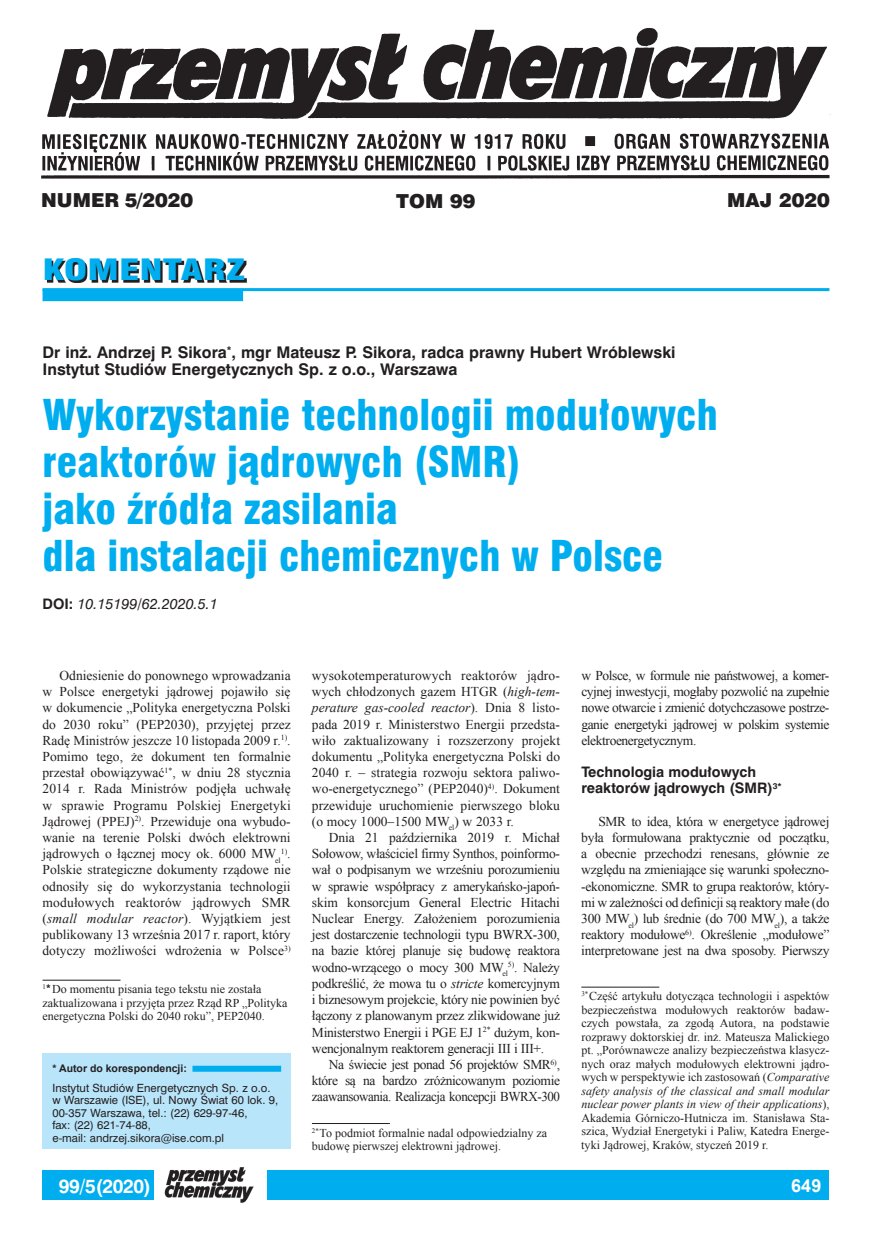
<style>
.page{position:relative;width:872px;height:1234px;background:#fff}
.page>*{position:absolute;margin:0;border:0;box-sizing:border-box;transform-origin:0 0}
.t1{font:39px/46.8px "Swis 721 Blk Cn PL";color:#00aeef}
.t2{font:27px "Swis 721 Blk Cn PL";color:#00aeef;scale:1.38 1}
.t3{font:18px "Swis 721 Blk PL";color:#231f20}
.t4{font:700 18px "Swis 721 PL";letter-spacing:-.02em;color:#fff}
.t5{font:700 18px "Arial";color:#fff}
.t6{font:700 15px/16.5px "Swis 721 PL";color:#231f20}
.t7{font:13.5px/16.2px "Times New Roman";letter-spacing:-.02em;color:#231f20;text-align:justify}
.t8{font:13.5px "Times New Roman";color:#231f20}
.t9{font:700 13.5px/16.2px "Swis 721 PL";color:#231f20}
.t10{font:13.5px "Times New Roman";letter-spacing:-.02em;color:#231f20;scale:.96 1}
.t11{font:italic 13.5px "Times New Roman";color:#231f20}
.t12{font:13.5px "Times New Roman";letter-spacing:.01em;color:#231f20}
.t13{font:italic 13.5px "Swis 721 PL";color:#231f20}
.t14{font:12px/13.5px "Times New Roman";color:#231f20}
.t15{font:10.5px/12.6px "Swis 721 PL";color:#231f20}
.t16{font:700 10.5px "Arial";color:#231f20}
.t17{font:7.8px "Times New Roman";color:#231f20}
.s1{font-weight:700;font-style:normal}
.s2{font-size:13.5px}
.s3{font-style:italic}
.s4{font-style:normal}
</style>
<div class="page">
<div style="left:43px;top:1169px;width:786px;height:30px;background:#00aeef"></div>
<div style="left:154px;top:1165px;width:113px;height:39px;background:#fff"></div>
<img style="left:164px;top:1167px;width:89px;height:36px">
<img style="left:41px;top:27px;width:790px;height:153px">
<div style="left:43px;top:289px;width:200px;height:12px;background:#00aeef"></div>
<hr style="left:43px;top:288px;width:786px;height:3px;background:#00aeef">
<svg style="left:47px;top:260px;width:199px;height:23px"></svg>
<div style="left:43px;top:1053px;width:248px;height:95px;background:#b9e5fa"></div>
<div style="left:192px;top:1065px;width:89px;height:6px;background:#00aeef"></div>
<hr style="left:43px;top:979px;width:77px;height:1px;background:#231f20">
<hr style="left:312px;top:1122px;width:78px;height:1px;background:#231f20">
<hr style="left:581px;top:986px;width:78px;height:1px;background:#231f20">
<p class="t3" style="left:41px;top:189px;width:154px">NUMER 5/2020</p>
<p class="t3" style="left:396px;top:189px;width:81px">TOM 99</p>
<p class="t3" style="left:727px;top:189px;width:104px">MAJ 2020</p>
<p class="t2" style="left:43px;top:252px;width:149px">Komentarz</p>
<p class="t6" style="left:43px;top:344px;width:634px">Dr inż. Andrzej P. Sikora<sup>*</sup>, mgr Mateusz P. Sikora, radca prawny Hubert Wróblewski<br>Instytut Studiów Energetycznych Sp. z o.o., Warszawa</p>
<p class="t1" style="left:43px;top:391px;width:676px">Wykorzystanie technologii modułowych reaktorów jądrowych (SMR)<br>jako źródła zasilania<br>dla instalacji chemicznych w Polsce</p>
<p class="t13" style="left:43px;top:594px;width:177px"><span class="s1">DOI:</span> 10.15199/62.2020.5.1</p>
<p class="t7" style="left:43px;top:667px;width:250px;text-indent:17px">Odniesienie do ponownego wprowadzania w Polsce energetyki jądrowej pojawiło się w dokumencie „Polityka energetyczna Polski do 2030 roku” (PEP2030), przyjętej przez Radę Ministrów jeszcze 10 listopada 2009 r.<sup>1)</sup>.<br>Pomimo tego, że dokument ten formalnie przestał obowiązywać<sup>1*</sup>, w dniu 28 stycznia 2014 r. Rada Ministrów podjęła uchwałę w sprawie Programu Polskiej Energetyki Jądrowej (PPEJ)<sup>2)</sup>. Przewiduje ona wybudo&shy;wanie na terenie Polski dwóch elektrowni jądrowych o łącznej mocy ok. 6000 MW<sub>el</sub></p>
<p class="t17" style="left:281px;top:845px;width:11px">1)<span class="s2">.</span></p>
<p class="t7" style="left:42px;top:861px;width:250px">Polskie strategiczne dokumenty rządowe nie odnosiły się do wykorzystania technologii modułowych reaktorów jądrowych SMR (<span class="s3">small modular reactor</span>). Wyjątkiem jest publikowany 13 września 2017 r. raport, który dotyczy możliwości wdrożenia w Polsce<sup>3)</sup></p>
<p class="t14" style="left:43px;top:982px;width:246px"><sup>1</sup><sup>*</sup> Do momentu pisania tego tekstu nie została zaktualizowana i przyjęta przez Rząd RP „Polityka energetyczna Polski do 2040 roku”, PEP2040.</p>
<p class="t16" style="left:52px;top:1060px;width:136px">* Autor do korespondencji:</p>
<p class="t15" style="left:52px;top:1080px;width:227px">Instytut Studiów Energetycznych Sp. z o.o. w Warszawie (ISE), ul. Nowy Świat 60 lok. 9, 00-357 Warszawa, tel.: (22) 629-97-46,<br>fax: (22) 621-74-88,<br>e-mail: andrzej.sikora@ise.com.pl</p>
<p class="t12" style="left:312px;top:666px;width:250px">wysokotemperaturowych reaktorów jądro-</p>
<p class="t8" style="left:312px;top:682px;width:250px">wych chłodzonych gazem HTGR (<span class="s3">high-tem-</span></p>
<p class="t11" style="left:312px;top:698px;width:250px">perature gas-cooled reactor<span class="s4">). Dnia 8 listo-</span></p>
<p class="t8" style="left:312px;top:714px;width:250px">pada 2019 r. Ministerstwo Energii przedsta-</p>
<p class="t8" style="left:312px;top:731px;width:250px">wiło zaktualizowany i rozszerzony projekt</p>
<p class="t8" style="left:312px;top:747px;width:250px">dokumentu „Polityka energetyczna Polski do</p>
<p class="t8" style="left:312px;top:763px;width:250px">2040 r. – strategia rozwoju sektora paliwo-</p>
<p class="t8" style="left:312px;top:779px;width:250px">wo-energetycznego” (PEP2040)<sup>4)</sup>. Dokument</p>
<p class="t8" style="left:312px;top:795px;width:250px">przewiduje uruchomienie pierwszego bloku</p>
<p class="t8" style="left:312px;top:812px;width:203px">(o mocy 1000–1500 MW<sub>el</sub>) w 2033 r.</p>
<p class="t7" style="left:329px;top:829px;width:232px">Dnia 21 października 2019 r. Michał</p>
<p class="t7" style="left:312px;top:845px;width:250px">Sołowow, właściciel firmy Synthos, poinformo-</p>
<p class="t7" style="left:312px;top:861px;width:250px">wał o podpisanym we wrześniu porozumieniu</p>
<p class="t7" style="left:312px;top:877px;width:250px">w sprawie współpracy z amerykańsko-japoń-</p>
<p class="t7" style="left:312px;top:893px;width:250px">skim konsorcjum General Electric Hitachi</p>
<p class="t7" style="left:312px;top:910px;width:250px">Nuclear Energy. Założeniem porozumienia</p>
<p class="t7" style="left:312px;top:926px;width:250px">jest dostarczenie technologii typu BWRX-300,</p>
<p class="t7" style="left:312px;top:942px;width:250px">na bazie której planuje się budowę reaktora</p>
<p class="t7" style="left:312px;top:958px;width:250px">wodno-wrzącego o mocy 300 MW<sub>el</sub><sup>5)</sup>. Należy</p>
<p class="t7" style="left:312px;top:974px;width:250px">podkreślić, że mowa tu o <span class="s3">stricte</span> komercyjnym</p>
<p class="t7" style="left:312px;top:991px;width:250px">i biznesowym projekcie, który nie powinien być</p>
<p class="t7" style="left:312px;top:1007px;width:250px">łączony z planowanym przez zlikwidowane już</p>
<p class="t7" style="left:312px;top:1023px;width:250px">Ministerstwo Energii i PGE EJ 1<sup>2*</sup> dużym, kon-</p>
<p class="t7" style="left:312px;top:1039px;width:234px">wencjonalnym reaktorem generacji III i III+.</p>
<p class="t7" style="left:329px;top:1055px;width:233px">Na świecie jest ponad 56 projektów SMR<sup>6)</sup>,</p>
<p class="t7" style="left:312px;top:1072px;width:250px">które są na bardzo zróżnicowanym poziomie</p>
<p class="t10" style="left:312px;top:1087px;width:260px">zaawansowania. Realizacja koncepcji BWRX-300</p>
<p class="t14" style="left:312px;top:1125px;width:237px"><sup>2*</sup>To podmiot formalnie nadal odpowiedzialny za budowę pierwszej elektrowni jądrowej.</p>
<p class="t7" style="left:581px;top:667px;width:250px">w Polsce, w formule nie państwowej, a komer&shy;cyjnej inwestycji, mogłaby pozwolić na zupełnie nowe otwarcie i zmienić dotychczasowe postrze&shy;ganie energetyki jądrowej w polskim systemie elektroenergetycznym.</p>
<p class="t9" style="left:581px;top:763px;width:202px">Technologia modułowych reaktorów jądrowych (SMR)<sup>3*</sup></p>
<p class="t7" style="left:581px;top:812px;width:250px;text-indent:17px">SMR to idea, która w energetyce jądrowej była formułowana praktycznie od początku, a obecnie przechodzi renesans, głównie ze względu na zmieniające się warunki społeczno--ekonomiczne. SMR to grupa reaktorów, który&shy;mi w zależności od definicji są reaktory małe (do 300 MW<sub>el</sub>) lub średnie (do 700 MW<sub>el</sub>), a także reaktory modułowe<sup>6)</sup>. Określenie „modułowe” interpretowane jest na dwa sposoby. Pierwszy</p>
<p class="t14" style="left:581px;top:989px;width:250px;text-align:justify"><sup>3*</sup>Część artykułu dotycząca technologii i aspektów bezpieczeństwa modułowych reaktorów badaw&shy;czych powstała, za zgodą Autora, na podstawie rozprawy doktorskiej dr. inż. Mateusza Malickiego pt. „Porównawcze analizy bezpieczeństwa klasycz&shy;nych oraz małych modułowych elektrowni jądro&shy;wych w perspektywie ich zastosowań (<span class="s3">Comparative safety analysis of the classical and small modular nuclear power plants in view of their applications</span>), Akademia Górniczo-Hutnicza im. Stanisława Sta&shy;szica, Wydział Energetyki i Paliw, Katedra Energe&shy;tyki Jądrowej, Kraków, styczeń 2019 r.</p>
<h3 class="t4" style="left:59px;top:1173px;width:93px">99/5(2020)</h3>
<p class="t5" style="left:791px;top:1173px;width:32px">649</p>
</div>
